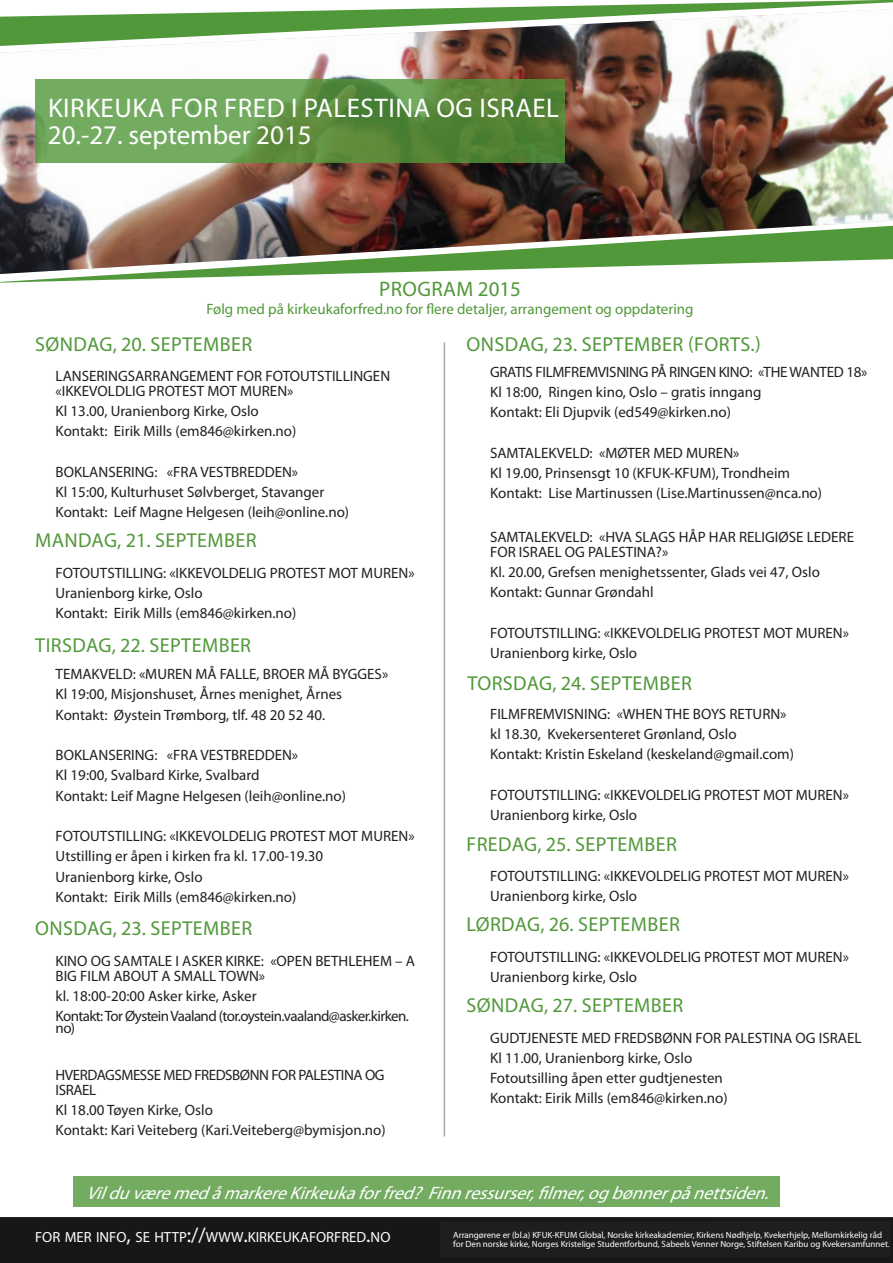
<style>
.page{position:relative;width:893px;height:1263px;background:#fff}
.page>*{position:absolute;margin:0;border:0;box-sizing:border-box;transform-origin:0 0}
.t1{font:27px "Myriad Pro";letter-spacing:.02em;color:#fff}
.t2{font:27px "Myriad Pro";color:#fff}
.t3{font:21px "Myriad Pro";letter-spacing:.02em;color:#51983a}
.t4{font:20.1px "Myriad Pro";letter-spacing:.02em;color:#51983a}
.t5{font:italic 18px "Myriad Pro";color:#fff}
.t6{font:15px/15px "Myriad Pro";color:#231f20}
.t7{font:15px "Myriad Pro";color:#51983a}
.t8{font:15px/12px "Myriad Pro";letter-spacing:-.04em;color:#231f20}
.t9{font:15px "Myriad Pro";letter-spacing:-.02em;color:#231f20}
.t10{font:15px/15px "Myriad Pro";letter-spacing:-.03em;color:#231f20}
.t11{font:14.7px "Myriad Pro";color:#fff}
.t12{font:9px/9px "Myriad Pro";color:#fff}
.s1{font-size:21px}
</style>
<div class="page">
<hr style="left:444px;top:342px;width:1px;height:794px;background:#ada9a9">
<div style="left:0;top:1217px;width:893px;height:46px;background:#171717"></div>
<svg style="left:0;top:274px;width:328px;height:9px"></svg>
<svg style="left:408px;top:0;width:485px;height:9px"></svg>
<img style="left:0;top:9px;width:893px;height:265px">
<svg style="left:35px;top:79px;width:530px;height:83px;background:#63974b"></svg>
<div style="left:440px;top:1221px;width:450px;height:36px;background:#231f20"></div>
<div style="left:73px;top:1177px;width:707px;height:30px;background:#73ac61"></div>
<p class="t1" style="left:48px;top:92px;width:512px">KIRKEUKA FOR FRED I PALESTINA OG ISRAEL</p>
<p class="t2" style="left:48px;top:119px;width:265px">20.-27. september 2015</p>
<p class="t3" style="left:379px;top:276px;width:143px">PROGRAM 2015</p>
<p class="t7" style="left:206px;top:300px;width:489px">Følg med på kirkeukaforfred.no for flere detaljer, arrangement og oppdatering</p>
<p class="t4" style="left:35px;top:332px;width:218px">SØNDAG, 20. SEPTEMBER</p>
<p class="t6" style="left:56px;top:368px;width:336px">LANSERINGSARRANGEMENT FOR FOTOUTSTILLINGEN «IKKEVOLDLIG PROTEST MOT MUREN»</p>
<p class="t6" style="left:56px;top:403px;width:205px">Kl 13.00, Uranienborg Kirke, Oslo</p>
<p class="t6" style="left:56px;top:423px;width:242px">Kontakt: Eirik Mills (em846@kirken.no)</p>
<p class="t6" style="left:56px;top:464px;width:244px">BOKLANSERING: «FRA VESTBREDDEN»</p>
<p class="t6" style="left:56px;top:484px;width:270px">Kl 15:00, Kulturhuset Sølvberget, Stavanger</p>
<p class="t6" style="left:56px;top:504px;width:295px">Kontakt: Leif Magne Helgesen (leih@online.no)</p>
<p class="t4" style="left:35px;top:528px;width:223px">MANDAG, 21. SEPTEMBER</p>
<p class="t6" style="left:56px;top:565px;width:361px">FOTOUTSTILLING: «IKKEVOLDELIG PROTEST MOT MUREN»</p>
<p class="t6" style="left:56px;top:585px;width:149px">Uranienborg kirke, Oslo</p>
<p class="t6" style="left:56px;top:606px;width:242px">Kontakt: Eirik Mills (em846@kirken.no)</p>
<p class="t4" style="left:35px;top:633px;width:217px">TIRSDAG, 22. SEPTEMBER</p>
<p class="t6" style="left:56px;top:666px;width:334px">TEMAKVELD: «MUREN MÅ FALLE, BROER MÅ BYGGES»</p>
<p class="t6" style="left:56px;top:687px;width:288px">Kl 19:00, Misjonshuset, Årnes menighet, Årnes</p>
<p class="t6" style="left:56px;top:707px;width:271px">Kontakt: Øystein Trømborg, tlf. 48 20 52 40.</p>
<p class="t6" style="left:56px;top:747px;width:244px">BOKLANSERING: «FRA VESTBREDDEN»</p>
<p class="t6" style="left:56px;top:768px;width:206px">Kl 19:00, Svalbard Kirke, Svalbard</p>
<p class="t6" style="left:56px;top:788px;width:292px">Kontakt: Leif Magne Helgesen (leih@online.no)</p>
<p class="t6" style="left:56px;top:828px;width:361px">FOTOUTSTILLING: «IKKEVOLDELIG PROTEST MOT MUREN»</p>
<p class="t6" style="left:56px;top:848px;width:269px">Utstilling er åpen i kirken fra kl. 17.00-19.30</p>
<p class="t6" style="left:56px;top:869px;width:149px">Uranienborg kirke, Oslo</p>
<p class="t6" style="left:56px;top:889px;width:242px">Kontakt: Eirik Mills (em846@kirken.no)</p>
<p class="t4" style="left:35px;top:916px;width:218px">ONSDAG, 23. SEPTEMBER</p>
<p class="t6" style="left:56px;top:953px;width:361px">KINO OG SAMTALE I ASKER KIRKE: «OPEN BETHLEHEM – A<br>BIG FILM ABOUT A SMALL TOWN»</p>
<p class="t6" style="left:56px;top:988px;width:203px">kl. 18:00-20:00 Asker kirke, Asker</p>
<p class="t8" style="left:56px;top:1010px;width:355px">Kontakt: Tor Øystein Vaaland (tor.oystein.vaaland@asker.kirken. no)</p>
<p class="t10" style="left:56px;top:1067px;width:330px">HVERDAGSMESSE MED FREDSBØNN FOR PALESTINA OG<br>ISRAEL</p>
<p class="t6" style="left:56px;top:1102px;width:159px">Kl 18.00 Tøyen Kirke, Oslo</p>
<p class="t6" style="left:56px;top:1122px;width:332px">Kontakt: Kari Veiteberg (Kari.Veiteberg@bymisjon.no)</p>
<p class="t4" style="left:466px;top:332px;width:296px">ONSDAG, 23. SEPTEMBER (FORTS.)</p>
<p class="t9" style="left:490px;top:362px;width:379px">GRATIS FILMFREMVISNING PÅ RINGEN KINO: «THE WANTED 18»</p>
<p class="t6" style="left:490px;top:384px;width:273px">Kl 18:00, Ringen kino, Oslo – gratis inngang</p>
<p class="t6" style="left:490px;top:404px;width:242px">Kontakt: Eli Djupvik (ed549@kirken.no)</p>
<p class="t6" style="left:490px;top:445px;width:251px">SAMTALEKVELD: «MØTER MED MUREN»</p>
<p class="t6" style="left:490px;top:465px;width:301px">Kl 19.00, Prinsensgt 10 (KFUK-KFUM), Trondheim</p>
<p class="t6" style="left:490px;top:485px;width:333px">Kontakt: Lise Martinussen (Lise.Martinussen@nca.no)</p>
<p class="t6" style="left:490px;top:529px;width:365px">SAMTALEKVELD: «HVA SLAGS HÅP HAR RELIGIØSE LEDERE<br>FOR ISRAEL OG PALESTINA?»</p>
<p class="t6" style="left:490px;top:564px;width:331px">Kl. 20.00, Grefsen menighetssenter, Glads vei 47, Oslo</p>
<p class="t6" style="left:490px;top:584px;width:165px">Kontakt: Gunnar Grøndahl</p>
<p class="t6" style="left:490px;top:625px;width:361px">FOTOUTSTILLING: «IKKEVOLDELIG PROTEST MOT MUREN»</p>
<p class="t6" style="left:490px;top:645px;width:149px">Uranienborg kirke, Oslo</p>
<p class="t4" style="left:468px;top:670px;width:226px">TORSDAG, 24. SEPTEMBER</p>
<p class="t6" style="left:490px;top:706px;width:298px">FILMFREMVISNING: «WHEN THE BOYS RETURN»</p>
<p class="t6" style="left:490px;top:726px;width:248px">kl 18.30, Kvekersenteret Grønland, Oslo</p>
<p class="t6" style="left:490px;top:746px;width:305px">Kontakt: Kristin Eskeland (keskeland@gmail.com)</p>
<p class="t6" style="left:490px;top:787px;width:361px">FOTOUTSTILLING: «IKKEVOLDELIG PROTEST MOT MUREN»</p>
<p class="t6" style="left:490px;top:807px;width:149px">Uranienborg kirke, Oslo</p>
<p class="t4" style="left:466px;top:831px;width:212px">FREDAG, 25. SEPTEMBER</p>
<p class="t6" style="left:490px;top:868px;width:361px">FOTOUTSTILLING: «IKKEVOLDELIG PROTEST MOT MUREN»</p>
<p class="t6" style="left:490px;top:888px;width:149px">Uranienborg kirke, Oslo</p>
<p class="t4" style="left:466px;top:912px;width:215px">LØRDAG, 26. SEPTEMBER</p>
<p class="t6" style="left:490px;top:949px;width:361px">FOTOUTSTILLING: «IKKEVOLDELIG PROTEST MOT MUREN»</p>
<p class="t6" style="left:490px;top:969px;width:149px">Uranienborg kirke, Oslo</p>
<p class="t4" style="left:466px;top:993px;width:218px">SØNDAG, 27. SEPTEMBER</p>
<p class="t6" style="left:490px;top:1030px;width:373px">GUDTJENESTE MED FREDSBØNN FOR PALESTINA OG ISRAEL</p>
<p class="t6" style="left:490px;top:1050px;width:204px">Kl 11.00, Uranienborg kirke, Oslo</p>
<p class="t6" style="left:490px;top:1070px;width:234px">Fotoutsilling åpen etter gudtjenesten</p>
<p class="t6" style="left:490px;top:1091px;width:239px">Kontakt: Eirik Mills (em846@kirken.no)</p>
<p class="t5" style="left:86px;top:1181px;width:692px">VilduværemedåmarkereKirkeukaforfred?Finnressurser,filmer,ogbønnerpånettsiden.</p>
<p class="t11" style="left:35px;top:1228px;width:357px">FOR MER INFO<span class="s1">,</span> SE HTTP<span class="s1">://</span>WWW<span class="s1">.</span>KIRKEUKAFORFRED<span class="s1">.</span>NO</p>
<p class="t12" style="left:453px;top:1230px;width:438px">Arrangørene er (bl.a) KFUK-KFUM Global, Norske kirkeakademier, Kirkens Nødhjelp, Kvekerhjelp, Mellomkirkelig råd for Den norske kirke, Norges Kristelige Studentforbund, Sabeels Venner Norge, Stiftelsen Karibu og Kvekersamfunnet.</p>
</div>
